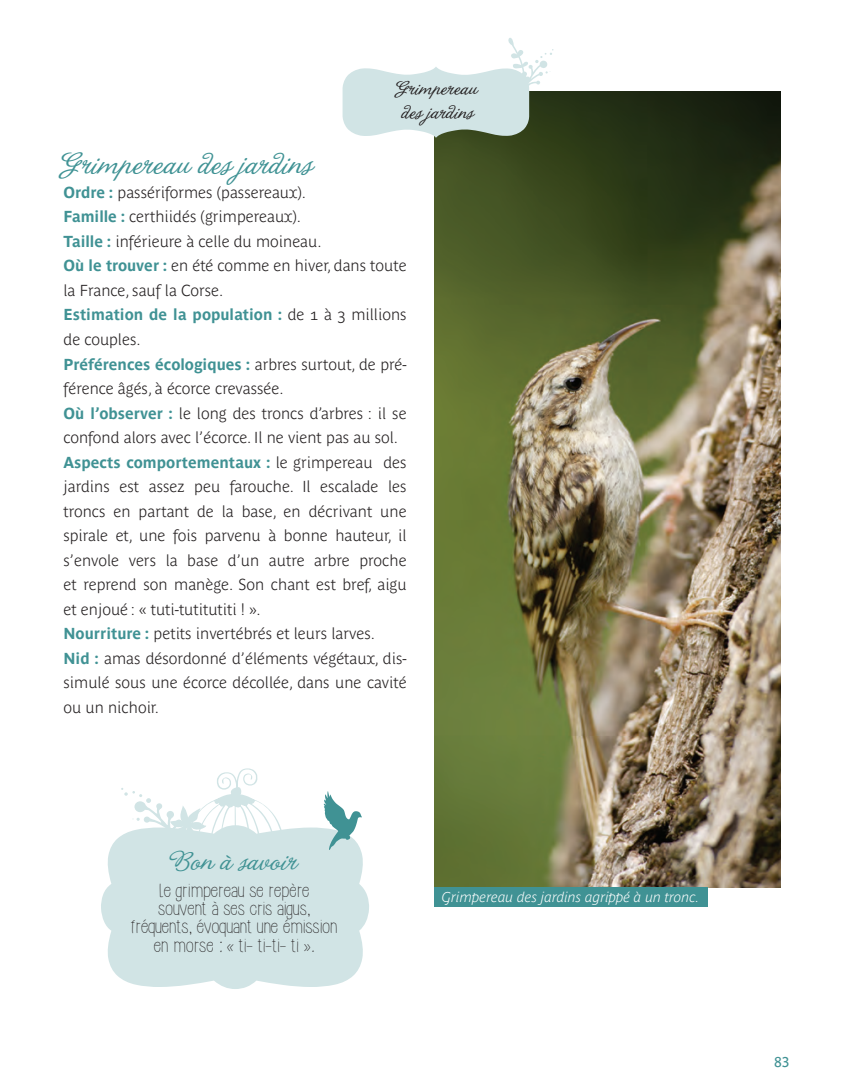
<style>
.page{position:relative;width:844px;height:1092px;background:#fff}
.page>*{position:absolute;margin:0;border:0;box-sizing:border-box;transform-origin:0 0}
.t1{font:33.25px "La Porteniadela Recoleta";color:#3f9294}
.t2{font:29.4px "La Porteniadela Recoleta";color:#409294}
.t3{font:21px/24.5px "La Porteniadela Recoleta";color:#231f20}
.t4{font:19.25px/18.4px "Hipsterish Font Normal";letter-spacing:-.05em;color:#231f20;text-align:center}
.t5{font:700 15.75px/24.5px "Parisine Plus Clair";color:#231f20}
.t6{font:italic 700 14px "Parisine Plus Clair";color:#fff}
.t7{font:14px "Parisine";color:#409294}
.s1{font-family:"Parisine";color:#409294}
</style>
<div class="page">
<img style="left:434px;top:92px;width:346px;height:795px">
<div style="left:434px;top:887px;width:273px;height:20px;background:#409294"></div>
<svg style="left:342px;top:38px;width:211px;height:100px"></svg>
<svg style="left:101px;top:827px;width:268px;height:161px;background:#d6e7e8"></svg>
<svg style="left:121px;top:768px;width:164px;height:151px"></svg>
<svg style="left:323px;top:791px;width:39px;height:58px"></svg>
<p class="t3" style="left:397px;top:77px;width:82px">Grimpereau des jardins</p>
<p class="t1" style="left:63px;top:145px;width:251px">Grimpereau des jardins</p>
<p class="t5" style="left:63px;top:181px;width:344px"><span class="s1">Ordre :</span> passériformes (passereaux).<br><span class="s1">Famille :</span> certhiidés (grimpereaux).<br><span class="s1">Taille :</span> inférieure à celle du moineau.<br><span class="s1">Où le trouver :</span> en été comme en hiver, dans toute la France, sauf la Corse.<br><span class="s1">Estimation de la population :</span> de 1 à 3 millions de couples.<br><span class="s1">Préférences écologiques :</span> arbres surtout, de pré&shy;férence âgés, à écorce crevassée.<br><span class="s1">Où l’observer :</span> le long des troncs d’arbres : il se confond alors avec l’écorce. Il ne vient pas au sol.<br><span class="s1">Aspects comportementaux :</span> le grimpereau des jardins est assez peu farouche. Il escalade les troncs en partant de la base, en décrivant une spirale et, une fois parvenu à bonne hauteur, il s’envole vers la base d’un autre arbre proche et reprend son manège. Son chant est bref, aigu et enjoué : « tuti-tutitutiti ! ».<br><span class="s1">Nourriture :</span> petits invertébrés et leurs larves.<br><span class="s1">Nid :</span> amas désordonné d’éléments végétaux, dis&shy;simulé sous une écorce décollée, dans une cavité ou un nichoir.</p>
<p class="t2" style="left:172px;top:843px;width:127px">Bon à savoir</p>
<p class="t4" style="left:131px;top:881px;width:208px">Le grimpereau se repère<br>souvent à ses cris aigus, fréquents, évoquant une émission en morse : « ti- ti-ti- ti ».</p>
<p class="t6" style="left:442px;top:892px;width:259px">Grimpereau des jardins agrippé à un tronc.</p>
<p class="t7" style="left:774px;top:1056px;width:17px">83</p>
</div>
